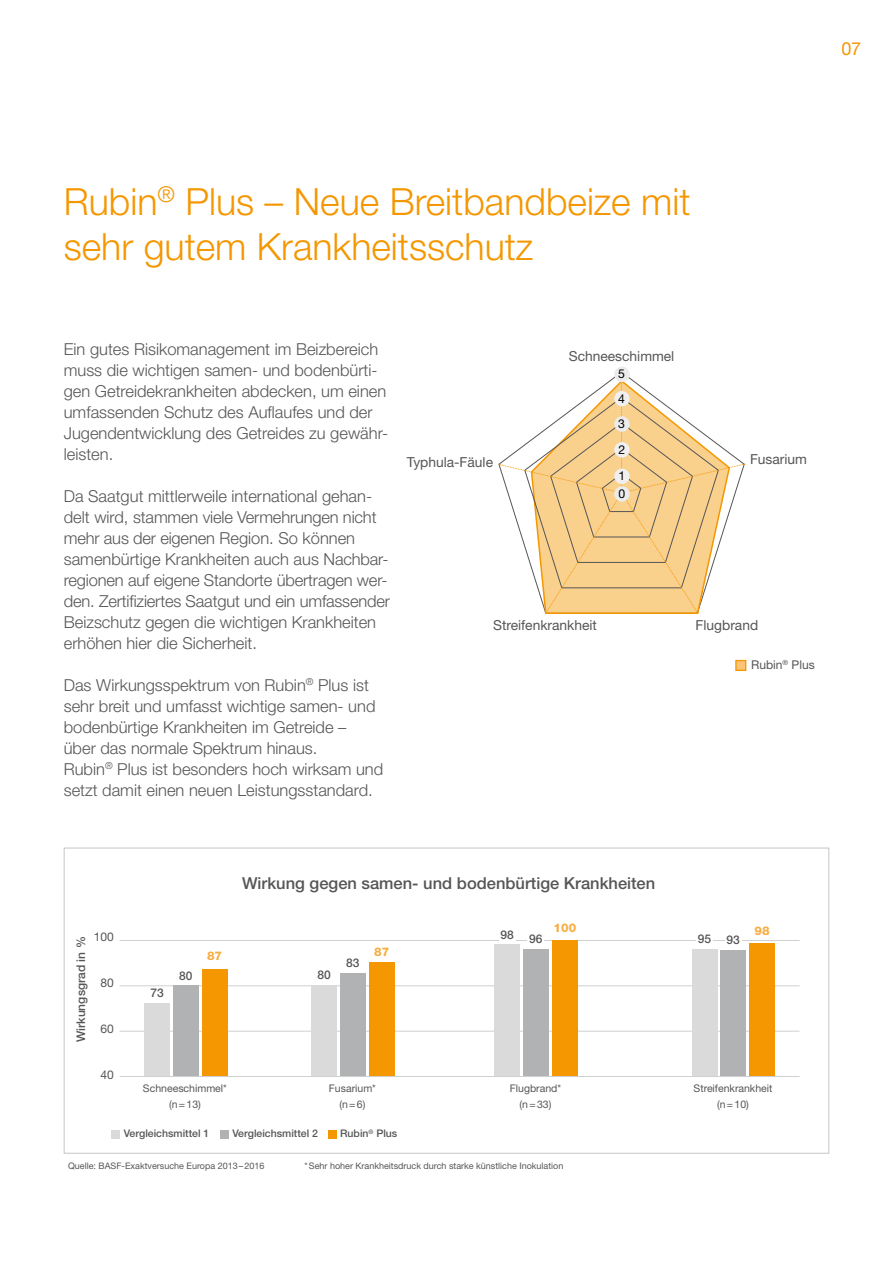
<style>
.page{position:relative;width:893px;height:1263px;background:#fff}
.page>*{position:absolute;margin:0;border:0;box-sizing:border-box;transform-origin:0 0}
.t1{font:300 37.5px/45px "Helvetica Neue LT Std";color:#f49700}
.t2{font:18px "Helvetica Neue LT Std";color:#f49700}
.t3{font:300 16.5px/21px "Helvetica Neue LT Std";color:#565656}
.t4{font:500 16.5px "Helvetica Neue LT Std";color:#565656}
.t5{font:13.8px "Helvetica Neue LT Std";color:#565656}
.t6{font:12.3px/25.5px "Helvetica Neue LT Std";color:#000;text-align:justify}
.t7{font:12.15px "Helvetica Neue LT Std";color:#565656}
.t8{font:500 12px "Helvetica Neue LT Std";color:#565656}
.t9{font:12px "Helvetica Neue LT Std";color:#565656}
.t10{font:800 12px "Helvetica Neue LT Std";color:#f8ad41}
.t11{font:10.5px/16.5px "Helvetica Neue LT Std";color:#565656;text-align:center}
.t12{font:500 10.5px "Helvetica Neue LT Std";color:#565656}
.t13{font:9px "Helvetica Neue LT Std";color:#565656}
</style>
<div class="page">
<div style="left:735px;top:660px;width:11px;height:11px;background:#fbc376;border:1px solid #f49700"></div>
<div style="left:64px;top:848px;width:765px;height:305px;background:#fff;border:1px solid #c5c6c6"></div>
<hr style="left:120px;top:940px;width:679px;height:1px;background:#cfd0d0">
<hr style="left:120px;top:985px;width:679px;height:1px;background:#cfd0d0">
<hr style="left:120px;top:1031px;width:679px;height:1px;background:#cfd0d0">
<div style="left:725px;top:936px;width:16px;height:15px;background:#fff"></div>
<div style="left:696px;top:935px;width:17px;height:14px;background:#fff"></div>
<div style="left:721px;top:951px;width:25px;height:126px;background:#b1b2b3"></div>
<div style="left:692px;top:949px;width:26px;height:128px;background:#dadada"></div>
<div style="left:749px;top:943px;width:26px;height:134px;background:#f49700"></div>
<div style="left:528px;top:935px;width:16px;height:14px;background:#fff"></div>
<div style="left:499px;top:930px;width:16px;height:15px;background:#fff"></div>
<div style="left:523px;top:949px;width:26px;height:128px;background:#b1b2b3"></div>
<div style="left:494px;top:945px;width:26px;height:132px;background:#dadada"></div>
<div style="left:552px;top:940px;width:25px;height:137px;background:#f49700"></div>
<div style="left:328px;top:1130px;width:8px;height:8px;background:#f49700"></div>
<div style="left:111px;top:1130px;width:9px;height:8px;background:#dadada"></div>
<div style="left:220px;top:1130px;width:9px;height:8px;background:#b1b2b3"></div>
<div style="left:173px;top:985px;width:26px;height:92px;background:#b1b2b3"></div>
<div style="left:202px;top:969px;width:25px;height:108px;background:#f49700"></div>
<div style="left:144px;top:1003px;width:26px;height:74px;background:#dadada"></div>
<div style="left:340px;top:973px;width:26px;height:104px;background:#b1b2b3"></div>
<div style="left:369px;top:963px;width:25px;height:114px;background:#f49700"></div>
<div style="left:311px;top:985px;width:26px;height:92px;background:#dadada"></div>
<hr style="left:120px;top:1076px;width:679px;height:1px;background:#cfd0d0">
<svg style="left:499px;top:377px;width:246px;height:236px"></svg>
<div style="left:614px;top:367px;width:16px;height:15px;background:#ececed;border-radius:50%"></div>
<div style="left:614px;top:391px;width:16px;height:15px;background:#f0f0f0;border-radius:50%"></div>
<div style="left:614px;top:416px;width:16px;height:16px;background:#ececed;border-radius:50%"></div>
<div style="left:614px;top:442px;width:16px;height:16px;background:#f0f0f0;border-radius:50%"></div>
<div style="left:614px;top:468px;width:16px;height:16px;background:#f0f0f0;border-radius:50%"></div>
<div style="left:614px;top:486px;width:16px;height:16px;background:#ececed;border-radius:50%"></div>
<p class="t2" style="left:842px;top:38px;width:21px">07</p>
<h1 class="t1" style="left:64px;top:178px;width:628px">Rubin<sup>®</sup> Plus – Neue Breitbandbeize mit sehr gutem Krankheitsschutz</h1>
<p class="t3" style="left:64px;top:338px;width:326px">Ein gutes Risikomanagement im Beizbereich muss die wichtigen samen- und bodenbürti&shy;gen Getreidekrankheiten abdecken, um einen umfassenden Schutz des Auflaufes und der Jugendentwicklung des Getreides zu gewähr&shy;leisten.</p>
<p class="t3" style="left:64px;top:485px;width:328px">Da Saatgut mittlerweile international gehan&shy;delt wird, stammen viele Vermehrungen nicht mehr aus der eigenen Region. So können samenbürtige Krankheiten auch aus Nachbar&shy;regionen auf eigene Standorte übertragen wer&shy;den. Zertifiziertes Saatgut und ein umfassender Beizschutz gegen die wichtigen Krankheiten erhöhen hier die Sicherheit.</p>
<p class="t3" style="left:64px;top:674px;width:321px">Das Wirkungsspektrum von Rubin<sup>®</sup> Plus ist sehr breit und umfasst wichtige samen- und bodenbürtige Krankheiten im Getreide –<br>über das normale Spektrum hinaus.<br>Rubin<sup>®</sup> Plus ist besonders hoch wirksam und setzt damit einen neuen Leistungsstandard.</p>
<p class="t5" style="left:569px;top:348px;width:107px">Schneeschimmel</p>
<p class="t6" style="left:618px;top:361px;width:9px">5<br>4<br>3<br>2<br>1</p>
<p class="t6" style="left:618px;top:481px;width:8px">0</p>
<p class="t5" style="left:407px;top:454px;width:88px">Typhula-Fäule</p>
<p class="t5" style="left:750px;top:451px;width:59px">Fusarium</p>
<p class="t5" style="left:493px;top:616px;width:105px">Streifenkrankheit</p>
<p class="t5" style="left:696px;top:616px;width:64px">Flugbrand</p>
<p class="t7" style="left:751px;top:658px;width:65px">Rubin<sup>®</sup> Plus</p>
<p class="t4" style="left:242px;top:873px;width:415px">Wirkung gegen samen- und bodenbürtige Krankheiten</p>
<p class="t9" style="left:94px;top:930px;width:22px">100</p>
<p class="t9" style="left:101px;top:976px;width:15px">80</p>
<p class="t9" style="left:101px;top:1021px;width:15px">60</p>
<p class="t9" style="left:101px;top:1067px;width:15px">40</p>
<p class="t8" style="left:74px;top:1042px;width:107px;rotate:-90deg">Wirkungsgrad in %</p>
<p class="t10" style="left:207px;top:949px;width:17px">87</p>
<p class="t8" style="left:346px;top:956px;width:15px">83</p>
<p class="t10" style="left:374px;top:944px;width:17px">87</p>
<p class="t8" style="left:179px;top:968px;width:15px">80</p>
<p class="t8" style="left:317px;top:968px;width:15px">80</p>
<p class="t8" style="left:150px;top:985px;width:15px">73</p>
<p class="t11" style="left:143px;top:1079px;width:86px">Schneeschimmel* (n=13)</p>
<p class="t11" style="left:329px;top:1079px;width:49px">Fusarium* (n=6)</p>
<p class="t12" style="left:124px;top:1127px;width:87px">Vergleichsmittel 1</p>
<p class="t12" style="left:232px;top:1127px;width:87px">Vergleichsmittel 2</p>
<p class="t12" style="left:340px;top:1127px;width:59px">Rubin<sup>®</sup> Plus</p>
<p class="t8" style="left:500px;top:927px;width:15px">98</p>
<p class="t8" style="left:529px;top:932px;width:15px">96</p>
<p class="t10" style="left:554px;top:920px;width:24px">100</p>
<p class="t11" style="left:510px;top:1079px;width:53px">Flugbrand* (n=33)</p>
<p class="t13" style="left:68px;top:1160px;width:198px">Quelle: BASF-Exaktversuche Europa 2013–2016</p>
<p class="t13" style="left:305px;top:1160px;width:260px">*Sehr hoher Krankheitsdruck durch starke künstliche Inokulation</p>
<p class="t8" style="left:698px;top:932px;width:15px">95</p>
<p class="t8" style="left:726px;top:933px;width:15px">93</p>
<p class="t10" style="left:755px;top:923px;width:17px">98</p>
<p class="t11" style="left:694px;top:1079px;width:80px">Streifenkrankheit (n=10)</p>
</div>
